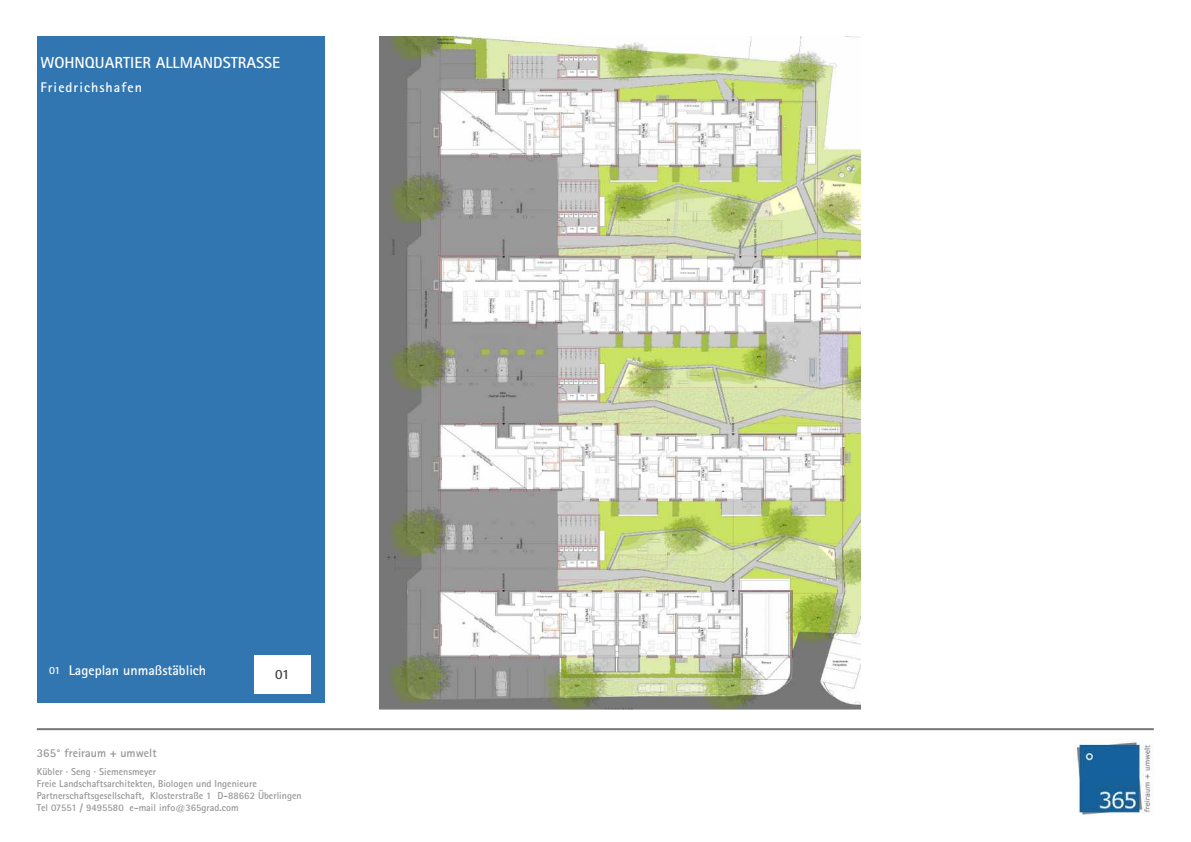
<style>
.page{position:relative;width:1191px;height:842px;background:#fff}
.page>*{position:absolute;margin:0;border:0;box-sizing:border-box;transform-origin:0 0}
.t1{font:700 16px "Agfa Rotis Sans Serif";color:#fff}
.t2{font:700 14px "Agfa Rotis Sans Serif";color:#fff}
.t3{font:700 14px "Agfa Rotis Sans Serif";letter-spacing:.075em;color:#fff}
.t4{font:700 14px "Agfa Rotis Sans Serif";color:#3e3e3f}
.t5{font:700 12px "Agfa Rotis Sans Serif";color:#969696}
.t6{font:700 11px "Agfa Rotis Sans Serif";color:#fff}
.t7{font:700 10px/12px "Agfa Rotis Sans Serif";color:#969696}
</style>
<div class="page">
<hr style="left:37px;top:728px;width:1116px;height:2px;background:#787677">
<img style="left:1075px;top:739px;width:78px;height:76px">
<div style="left:37px;top:37px;width:288px;height:666px;background:#3175b1"></div>
<div style="left:254px;top:655px;width:57px;height:38px;background:#fff"></div>
<img style="left:380px;top:37px;width:480px;height:673px">
<h1 class="t1" style="left:40px;top:52px;width:241px">WOHNQUARTIER ALLMANDSTRASSE</h1>
<h2 class="t3" style="left:40px;top:78px;width:103px">Friedrichshafen</h2>
<p class="t6" style="left:49px;top:663px;width:13px">01</p>
<h2 class="t2" style="left:69px;top:661px;width:139px">Lageplan unmaßstäblich</h2>
<p class="t5" style="left:37px;top:745px;width:121px">365° freiraum + umwelt</p>
<h2 class="t4" style="left:275px;top:666px;width:16px">01</h2>
<p class="t7" style="left:37px;top:765px;width:266px">Kübler · Seng · Siemensmeyer<br>Freie Landschaftsarchitekten, Biologen und Ingenieure Partnerschaftsgesellschaft, Klosterstraße 1 D-88662 Überlingen Tel 07551 / 9495580 e-mail info@365grad.com</p>
</div>
